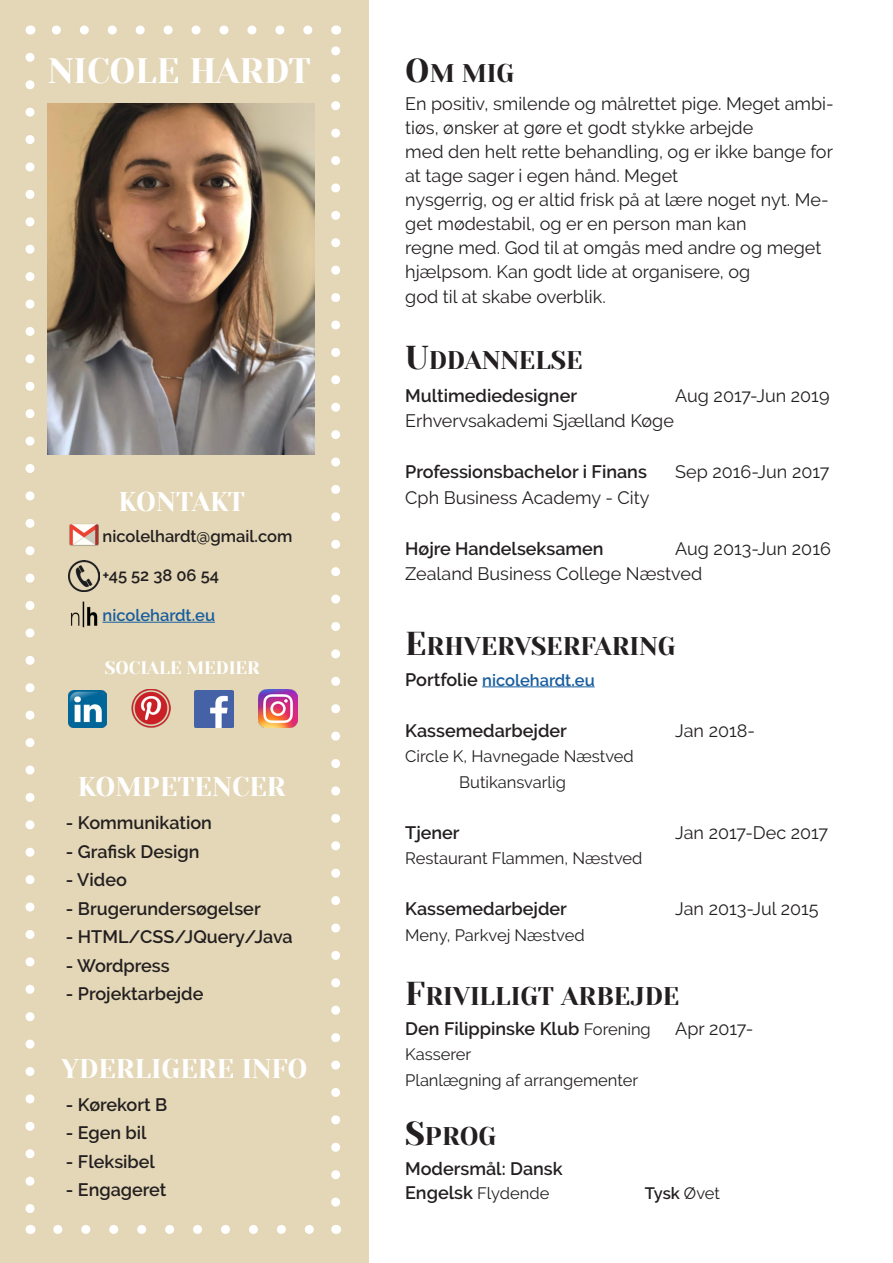
<style>
.page{position:relative;width:893px;height:1263px;background:#fff}
.page>*{position:absolute;margin:0;border:0;box-sizing:border-box;transform-origin:0 0}
.t1{font:35.25px "Yeseva One";color:#fff}
.t2{font:27px "Yeseva One";color:#fff}
.t3{font:25.5px "Yeseva One";color:#231f20}
.t4{font:18px/24px "Raleway";color:#231f20}
.t5{font:600 18px "Raleway";color:#231f20}
.t6{font:18px "Yeseva One";color:#fff}
.t7{font:16.5px "Raleway";color:#231f20}
.t8{font:600 16.5px "Raleway";color:#231f20}
.t9{font:600 16.5px "Raleway";color:#175d9e}
.s1{font-size:33px}
.s2{font-size:18px;color:#231f20}
.s3{font-weight:400;font-size:16.5px}
.s4{font-weight:600;font-size:18px}
.s5{font-weight:400}
</style>
<div class="page">
<div style="left:0;top:0;width:369px;height:1263px;background:#e4d7b7"></div>
<svg style="left:26px;top:57px;width:9px;height:1156px"></svg>
<svg style="left:58px;top:1225px;width:256px;height:9px"></svg>
<svg style="left:331px;top:46px;width:9px;height:1156px"></svg>
<svg style="left:52px;top:26px;width:256px;height:9px"></svg>
<img style="left:48px;top:103px;width:267px;height:351px">
<hr style="left:102px;top:622px;width:113px;height:1px;background:#175d9e">
<img style="left:69px;top:524px;width:30px;height:22px">
<img style="left:68px;top:561px;width:31px;height:30px">
<img style="left:71px;top:601px;width:27px;height:27px">
<img style="left:68px;top:690px;width:38px;height:37px">
<img style="left:195px;top:690px;width:39px;height:38px">
<img style="left:259px;top:689px;width:39px;height:38px">
<hr style="left:482px;top:686px;width:113px;height:1px;background:#175d9e">
<img style="left:131px;top:689px;width:39px;height:38px">
<p class="t1" style="left:48px;top:45px;width:265px">NICOLE HARDT</p>
<p class="t2" style="left:118px;top:481px;width:128px">KONTAKT</p>
<p class="t8" style="left:102px;top:526px;width:191px">nicolelhardt@gmail.com</p>
<p class="t8" style="left:102px;top:566px;width:118px">+45 52 38 06 54</p>
<p class="t9" style="left:102px;top:606px;width:114px">nicolehardt.eu</p>
<p class="t6" style="left:105px;top:655px;width:156px">SOCIALE MEDIER</p>
<p class="t2" style="left:78px;top:767px;width:210px">KOMPETENCER</p>
<p class="t5" style="left:66px;top:812px;width:148px">- Kommunikation</p>
<p class="t5" style="left:66px;top:841px;width:135px">- Grafisk Design</p>
<p class="t5" style="left:66px;top:869px;width:62px">- Video</p>
<p class="t5" style="left:66px;top:898px;width:196px">- Brugerundersøgelser</p>
<p class="t5" style="left:66px;top:926px;width:228px">- HTML/CSS/JQuery/Java</p>
<p class="t5" style="left:66px;top:955px;width:105px">- Wordpress</p>
<p class="t5" style="left:66px;top:983px;width:139px">- Projektarbejde</p>
<p class="t2" style="left:61px;top:1049px;width:248px">YDERLIGERE INFO</p>
<p class="t5" style="left:66px;top:1094px;width:103px">- Kørekort B</p>
<p class="t5" style="left:66px;top:1122px;width:82px">- Egen bil</p>
<p class="t5" style="left:66px;top:1151px;width:91px">- Fleksibel</p>
<p class="t5" style="left:66px;top:1179px;width:102px">- Engageret</p>
<p class="t3" style="left:405px;top:55px;width:111px"><span class="s1">O</span>M MIG</p>
<p class="t4" style="left:405px;top:92px;width:430px">En positiv, smilende og målrettet pige. Meget ambi&shy;tiøs, ønsker at gøre et godt stykke arbejde</p>
<p class="t4" style="left:405px;top:140px;width:429px">med den helt rette behandling, og er ikke bange for at tage sager i egen hånd. Meget</p>
<p class="t4" style="left:405px;top:188px;width:425px">nysgerrig, og er altid frisk på at lære noget nyt. Me&shy;get mødestabil, og er en person man kan</p>
<p class="t4" style="left:405px;top:236px;width:418px">regne med. God til at omgås med andre og meget hjælpsom. Kan godt lide at organisere, og</p>
<p class="t4" style="left:405px;top:284px;width:202px">god til at skabe overblik.</p>
<p class="t3" style="left:405px;top:341px;width:179px"><span class="s1">U</span>DDANNELSE</p>
<p class="t5" style="left:405px;top:385px;width:173px">Multimediedesigner</p>
<p class="t4" style="left:675px;top:383px;width:156px">Aug 2017-Jun 2019</p>
<p class="t4" style="left:405px;top:409px;width:270px">Erhvervsakademi Sjælland Køge</p>
<p class="t5" style="left:405px;top:462px;width:243px">Professionsbachelor i Finans</p>
<p class="t4" style="left:675px;top:460px;width:156px">Sep 2016-Jun 2017</p>
<p class="t4" style="left:405px;top:485px;width:246px">Cph Business Academy - City</p>
<p class="t5" style="left:405px;top:538px;width:200px">Højre Handelseksamen</p>
<p class="t4" style="left:675px;top:536px;width:157px">Aug 2013-Jun 2016</p>
<p class="t4" style="left:405px;top:562px;width:299px">Zealand Business College Næstved</p>
<p class="t3" style="left:405px;top:628px;width:272px"><span class="s1">E</span>RHVERVSERFARING</p>
<p class="t9" style="left:405px;top:670px;width:191px"><span class="s2">Portfolie</span> nicolehardt.eu</p>
<p class="t5" style="left:405px;top:720px;width:163px">Kassemedarbejder</p>
<p class="t4" style="left:675px;top:718px;width:81px">Jan 2018-</p>
<p class="t7" style="left:405px;top:747px;width:230px">Circle K, Havnegade Næstved</p>
<p class="t7" style="left:459px;top:772px;width:108px">Butikansvarlig</p>
<p class="t5" style="left:405px;top:822px;width:56px">Tjener</p>
<p class="t4" style="left:675px;top:820px;width:155px">Jan 2017-Dec 2017</p>
<p class="t7" style="left:405px;top:849px;width:239px">Restaurant Flammen, Næstved</p>
<p class="t5" style="left:405px;top:898px;width:163px">Kassemedarbejder</p>
<p class="t4" style="left:675px;top:897px;width:145px">Jan 2013-Jul 2015</p>
<p class="t7" style="left:405px;top:925px;width:181px">Meny, Parkvej Næstved</p>
<p class="t3" style="left:405px;top:977px;width:276px"><span class="s1">F</span>RIVILLIGT ARBEJDE</p>
<p class="t5" style="left:405px;top:1018px;width:247px">Den Filippinske Klub <span class="s3">Forening</span></p>
<p class="t4" style="left:675px;top:1016px;width:80px">Apr 2017-</p>
<p class="t7" style="left:405px;top:1045px;width:68px">Kasserer</p>
<p class="t7" style="left:405px;top:1070px;width:235px">Planlægning af arrangementer</p>
<p class="t3" style="left:405px;top:1117px;width:93px"><span class="s1">S</span>PROG</p>
<p class="t5" style="left:405px;top:1158px;width:159px">Modersmål: Dansk</p>
<p class="t7" style="left:405px;top:1184px;width:146px"><span class="s4">Engelsk</span> Flydende</p>
<p class="t8" style="left:645px;top:1183px;width:77px">Tysk <span class="s5">Øvet</span></p>
</div>
